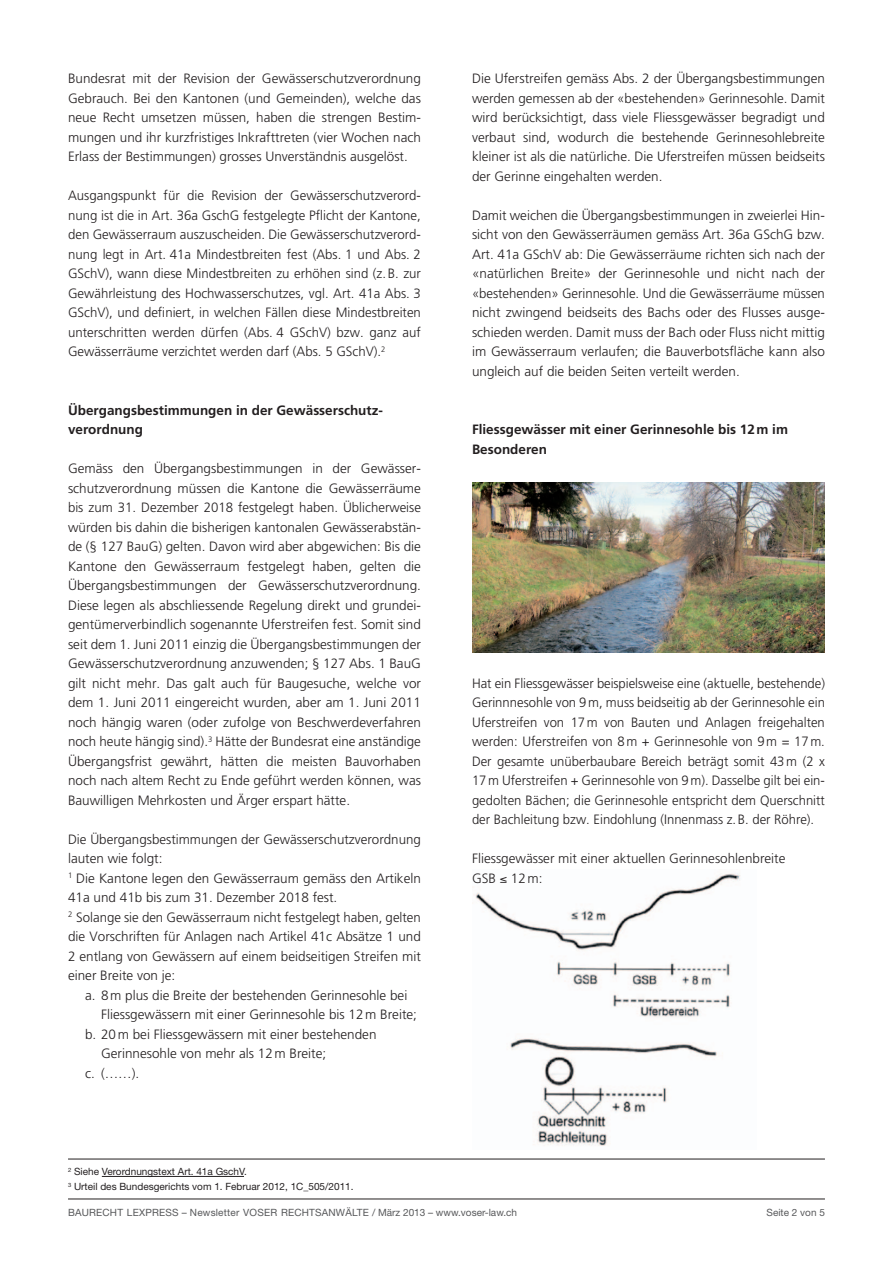
<style>
.page{position:relative;width:893px;height:1263px;background:#fff}
.page>*{position:absolute;margin:0;border:0;box-sizing:border-box;transform-origin:0 0}
.t1{font:300 13.5px/19.5px "Frutiger";color:#231f20;text-align:justify}
.t2{font:700 13.5px/19.5px "Frutiger";color:#231f20}
.t3{font:10.05px/14.4px "Helvetica Neue";color:#231f20}
.t4{font:10.05px "Helvetica Neue";letter-spacing:.02em;color:#57585a}
</style>
<div class="page">
<hr style="left:68px;top:1159px;width:757px;height:1px;background:#231f20">
<hr style="left:102px;top:1176px;width:142px;height:1px;background:#231f20">
<hr style="left:68px;top:1199px;width:757px;height:1px;background:#231f20">
<img style="left:475px;top:873px;width:265px;height:273px">
<img style="left:472px;top:483px;width:353px;height:170px">
<p class="t1" style="left:68px;top:69px;width:354px">Bundesrat mit der Revision der Gewässerschutzverordnung Gebrauch. Bei den Kantonen (und Gemeinden), welche das neue Recht umsetzen müssen, haben die strengen Bestim&shy;mungen und ihr kurzfristiges Inkrafttreten (vier Wochen nach Erlass der Bestimmungen) grosses Unverständnis ausgelöst.</p>
<p class="t1" style="left:68px;top:186px;width:354px">Ausgangspunkt für die Revision der Gewässerschutzverord&shy;nung ist die in Art. 36a GschG festgelegte Pflicht der Kantone, den Gewässerraum auszuscheiden. Die Gewässerschutzverord&shy;nung legt in Art. 41a Mindestbreiten fest (Abs. 1 und Abs. 2<br>GSchV), wann diese Mindestbreiten zu erhöhen sind (z.B. zur Gewährleistung des Hochwasserschutzes, vgl. Art. 41a Abs. 3<br>GSchV), und definiert, in welchen Fällen diese Mindestbreiten unterschritten werden dürfen (Abs. 4 GSchV) bzw. ganz auf Gewässerräume verzichtet werden darf (Abs. 5 GSchV).<sup>2</sup></p>
<p class="t2" style="left:68px;top:400px;width:317px">Übergangsbestimmungen in der Gewässerschutz&shy;verordnung</p>
<p class="t1" style="left:68px;top:459px;width:354px">Gemäss den Übergangsbestimmungen in der Gewässer&shy;schutzverordnung müssen die Kantone die Gewässerräume bis zum 31. Dezember 2018 festgelegt haben. Üblicherweise würden bis dahin die bisherigen kantonalen Gewässerabstän&shy;de (§ 127 BauG) gelten. Davon wird aber abgewichen: Bis die Kantone den Gewässerraum festgelegt haben, gelten die Übergangsbestimmungen der Gewässerschutzverordnung.<br>Diese legen als abschliessende Regelung direkt und grundei&shy;gentümerverbindlich sogenannte Uferstreifen fest. Somit sind seit dem 1. Juni 2011 einzig die Übergangsbestimmungen der Gewässerschutzverordnung anzuwenden; § 127 Abs. 1 BauG gilt nicht mehr. Das galt auch für Baugesuche, welche vor dem 1. Juni 2011 eingereicht wurden, aber am 1. Juni 2011 noch hängig waren (oder zufolge von Beschwerdeverfahren noch heute hängig sind).<sup>3</sup> Hätte der Bundesrat eine anständige Übergangsfrist gewährt, hätten die meisten Bauvorhaben noch nach altem Recht zu Ende geführt werden können, was Bauwilligen Mehrkosten und Ärger erspart hätte.</p>
<p class="t1" style="left:68px;top:829px;width:354px;text-align:left">Die Übergangsbestimmungen der Gewässerschutzverordnung lauten wie folgt:<br><sup>1</sup> Die Kantone legen den Gewässerraum gemäss den Artikeln 41a und 41b bis zum 31. Dezember 2018 fest.<br><sup>2</sup> Solange sie den Gewässerraum nicht festgelegt haben, gelten die Vorschriften für Anlagen nach Artikel 41c Absätze 1 und 2 entlang von Gewässern auf einem beidseitigen Streifen mit einer Breite von je:</p>
<p class="t1" style="left:85px;top:985px;width:324px">a. 8m plus die Breite der bestehenden Gerinnesohle bei</p>
<p class="t1" style="left:101px;top:1005px;width:317px">Fliessgewässern mit einer Gerinnesohle bis 12m Breite;</p>
<p class="t1" style="left:85px;top:1024px;width:293px">b. 20m bei Fliessgewässern mit einer bestehenden</p>
<p class="t1" style="left:101px;top:1044px;width:227px">Gerinnesohle von mehr als 12m Breite;</p>
<p class="t1" style="left:85px;top:1063px;width:56px">c. (……).</p>
<p class="t1" style="left:472px;top:69px;width:354px">Die Uferstreifen gemäss Abs. 2 der Übergangsbestimmungen werden gemessen ab der «bestehenden» Gerinnesohle. Damit wird berücksichtigt, dass viele Fliessgewässer begradigt und verbaut sind, wodurch die bestehende Gerinnesohlebreite kleiner ist als die natürliche. Die Uferstreifen müssen beidseits der Gerinne eingehalten werden.</p>
<p class="t1" style="left:472px;top:205px;width:354px">Damit weichen die Übergangsbestimmungen in zweierlei Hin&shy;sicht von den Gewässerräumen gemäss Art. 36a GSchG bzw.<br>Art. 41a GSchV ab: Die Gewässerräume richten sich nach der «natürlichen Breite» der Gerinnesohle und nicht nach der «bestehenden» Gerinnesohle. Und die Gewässerräume müssen nicht zwingend beidseits des Bachs oder des Flusses ausge&shy;schieden werden. Damit muss der Bach oder Fluss nicht mittig im Gewässerraum verlaufen; die Bauverbotsfläche kann also ungleich auf die beiden Seiten verteilt werden.</p>
<p class="t2" style="left:472px;top:420px;width:318px">Fliessgewässer mit einer Gerinnesohle bis 12m im<br>Besonderen</p>
<p class="t1" style="left:472px;top:673px;width:354px">Hat ein Fliessgewässer beispielsweise eine (aktuelle, bestehende)<br>Gerinnnesohle von 9m, muss beidseitig ab der Gerinnesohle ein Uferstreifen von 17m von Bauten und Anlagen freigehalten werden: Uferstreifen von 8m + Gerinnesohle von 9m = 17m.<br>Der gesamte unüberbaubare Bereich beträgt somit 43m (2 x 17m Uferstreifen + Gerinnesohle von 9m). Dasselbe gilt bei ein&shy;gedolten Bächen; die Gerinnesohle entspricht dem Querschnitt der Bachleitung bzw. Eindohlung (Innenmass z.B. der Röhre).</p>
<p class="t1" style="left:472px;top:849px;width:315px">Fliessgewässer mit einer aktuellen Gerinnesohlenbreite<br>GSB ≤ 12m:</p>
<p class="t3" style="left:68px;top:1164px;width:287px"><sup>2</sup> Siehe Verordnungstext Art. 41a GschV.<br><sup>3</sup> Urteil des Bundesgerichts vom 1. Februar 2012, 1C_505/2011.</p>
<p class="t4" style="left:68px;top:1206px;width:451px">Baurecht LEXPRESS – Newsletter VOSER Rechtsanwälte / März 2013 – www.voser-law.ch</p>
<p class="t4" style="left:767px;top:1206px;width:60px">Seite 2 von 5</p>
</div>
